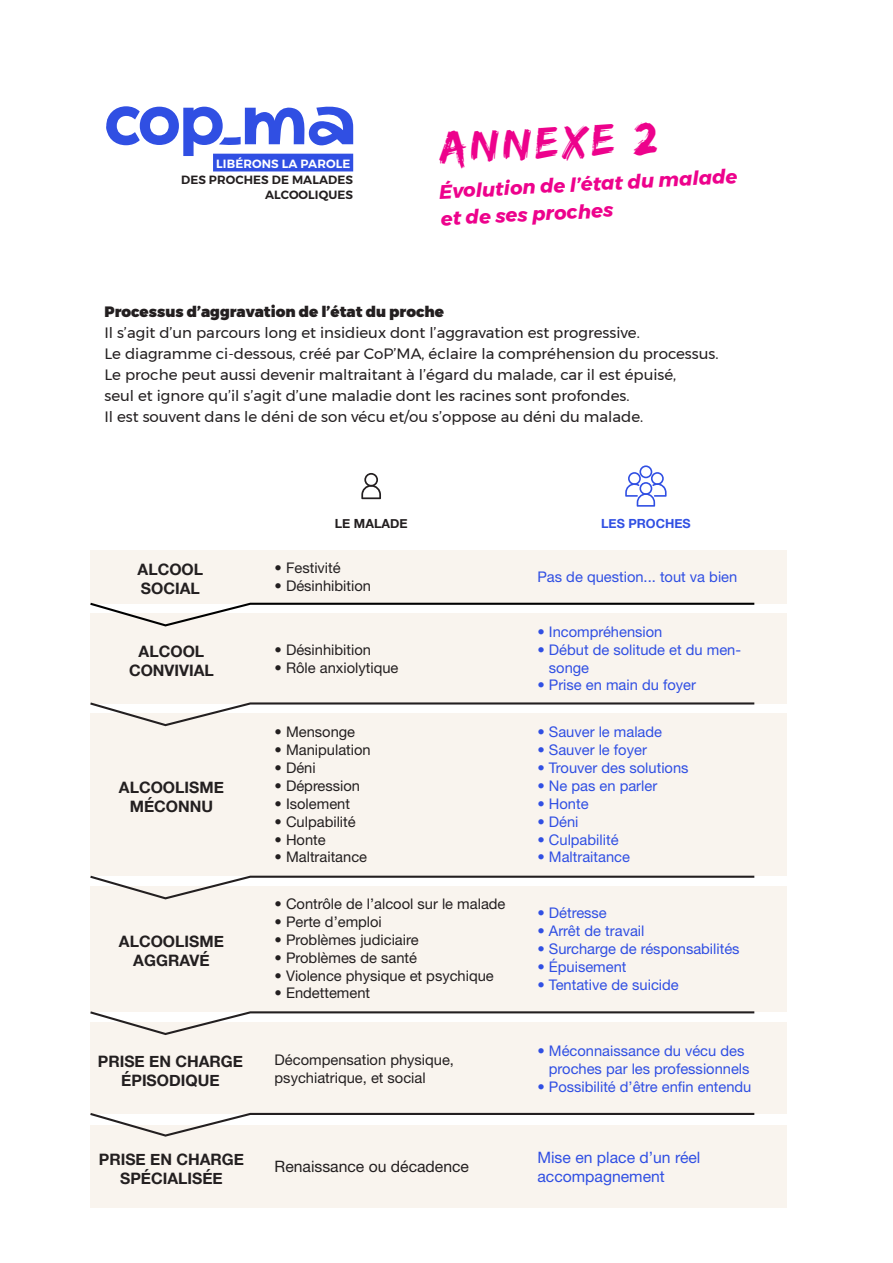
<style>
.page{position:relative;width:893px;height:1263px;background:#fff}
.page>*{position:absolute;margin:0;border:0;box-sizing:border-box;transform-origin:0 0}
.t1{font:46.05px "Edo SZ";color:#ed028c}
.t2{font:italic 700 19.5px/27px "Montserrat";color:#ed028c}
.t3{font:700 15.75px/18.9px "Helvetica Neue";color:#231f20;text-align:center}
.t4{font:15.75px/18.9px "Helvetica Neue LT Std";color:#304fe3}
.t5{font:15.75px "Helvetica Neue LT Std";color:#231f20}
.t6{font:15px/21px "Montserrat";color:#231f20}
.t7{font:900 15px "Montserrat";color:#231f20}
.t8{font:14.7px/17.9px "Helvetica Neue LT Std";color:#304fe3}
.t9{font:14.7px/17.9px "Helvetica Neue LT Std";color:#231f20}
.t10{font:700 12.6px "Helvetica Neue";color:#304fe3}
.t11{font:700 12.6px "Helvetica Neue";color:#231f20}
.t12{font:600 11.85px "Montserrat";letter-spacing:.01em;color:#231f20}
.t13{font:600 11.85px "Montserrat";letter-spacing:.01em;color:#fff}
</style>
<div class="page">
<div style="left:91px;top:550px;width:696px;height:54px;background:#f9f4ee"></div>
<div style="left:91px;top:613px;width:696px;height:91px;background:#f9f4ee"></div>
<div style="left:91px;top:713px;width:696px;height:163px;background:#f9f4ee"></div>
<div style="left:91px;top:886px;width:696px;height:125px;background:#f9f4ee"></div>
<div style="left:91px;top:1023px;width:696px;height:91px;background:#f9f4ee"></div>
<div style="left:91px;top:1125px;width:696px;height:83px;background:#f9f4ee"></div>
<svg style="left:90px;top:601px;width:665px;height:26px"></svg>
<svg style="left:90px;top:701px;width:665px;height:26px"></svg>
<svg style="left:90px;top:874px;width:665px;height:26px"></svg>
<svg style="left:90px;top:1010px;width:666px;height:26px"></svg>
<svg style="left:90px;top:1111px;width:665px;height:27px"></svg>
<svg style="left:625px;top:465px;width:42px;height:42px"></svg>
<svg style="left:361px;top:473px;width:20px;height:26px"></svg>
<svg style="left:106px;top:106px;width:247px;height:50px"></svg>
<div style="left:213px;top:154px;width:140px;height:17px;background:#304fe3"></div>
<p class="t13" style="left:216px;top:154px;width:136px">LIBÉRONS LA PAROLE</p>
<p class="t12" style="left:181px;top:171px;width:174px">DES PROCHES DE MALADES</p>
<p class="t12" style="left:265px;top:186px;width:90px">ALCOOLIQUES</p>
<p class="t1" style="left:439px;top:121px;width:218px;rotate:-3deg">ANNEXE 2</p>
<p class="t2" style="left:439px;top:178px;width:300px;rotate:-3deg">Évolution de l’état du malade et de ses proches</p>
<p class="t7" style="left:104px;top:299px;width:341px">Processus d’aggravation de l’état du proche</p>
<p class="t6" style="left:104px;top:322px;width:615px">Il s’agit d’un parcours long et insidieux dont l’aggravation est progressive.<br>Le diagramme ci-dessous, créé par CoP’MA, éclaire la compréhension du processus.<br>Le proche peut aussi devenir maltraitant à l’égard du malade, car il est épuisé,<br>seul et ignore qu’il s’agit d’une maladie dont les racines sont profondes.<br>Il est souvent dans le déni de son vécu et/ou s’oppose au déni du malade.</p>
<p class="t3" style="left:138px;top:560px;width:67px;text-align:left">ALCOOL<br>SOCIAL</p>
<p class="t3" style="left:129px;top:642px;width:86px">ALCOOL<br>CONVIVIAL</p>
<p class="t3" style="left:119px;top:778px;width:106px">ALCOOLISME<br>MÉCONNU</p>
<p class="t3" style="left:119px;top:932px;width:106px">ALCOOLISME<br>AGGRAVÉ</p>
<p class="t3" style="left:98px;top:1052px;width:147px">PRISE EN CHARGE<br>ÉPISODIQUE</p>
<p class="t3" style="left:99px;top:1150px;width:147px">PRISE EN CHARGE<br>SPÉCIALISÉE</p>
<p class="t11" style="left:335px;top:514px;width:74px">LE MALADE</p>
<p class="t10" style="left:601px;top:514px;width:91px">LES PROCHES</p>
<p class="t9" style="left:275px;top:559px;width:68px">• Festivité</p>
<p class="t9" style="left:275px;top:577px;width:98px">• Désinhibition</p>
<p class="t8" style="left:537px;top:568px;width:201px">Pas de question... tout va bien</p>
<p class="t9" style="left:275px;top:640px;width:98px">• Désinhibition</p>
<p class="t9" style="left:275px;top:658px;width:125px">• Rôle anxiolytique</p>
<p class="t9" style="left:275px;top:723px;width:82px">• Mensonge</p>
<p class="t9" style="left:275px;top:741px;width:98px">• Manipulation</p>
<p class="t9" style="left:275px;top:759px;width:43px">• Déni</p>
<p class="t9" style="left:275px;top:777px;width:87px">• Dépression</p>
<p class="t9" style="left:275px;top:794px;width:77px">• Isolement</p>
<p class="t9" style="left:275px;top:812px;width:83px">• Culpabilité</p>
<p class="t9" style="left:275px;top:830px;width:53px">• Honte</p>
<p class="t9" style="left:275px;top:848px;width:94px">• Maltraitance</p>
<p class="t9" style="left:275px;top:895px;width:232px">• Contrôle de l’alcool sur le malade</p>
<p class="t9" style="left:275px;top:913px;width:109px">• Perte d’emploi</p>
<p class="t9" style="left:275px;top:930px;width:146px">• Problèmes judiciaire</p>
<p class="t9" style="left:275px;top:948px;width:144px">• Problèmes de santé</p>
<p class="t9" style="left:275px;top:966px;width:221px">• Violence physique et psychique</p>
<p class="t9" style="left:275px;top:984px;width:97px">• Endettement</p>
<p class="t9" style="left:275px;top:1050px;width:181px">Décompensation physique, psychiatrique, et social</p>
<p class="t5" style="left:275px;top:1157px;width:196px">Renaissance ou décadence</p>
<p class="t8" style="left:537px;top:622px;width:126px">• Incompréhension</p>
<p class="t8" style="left:549px;top:640px;width:194px;text-indent:-11px">• Début de solitude et du men&shy;songe</p>
<p class="t8" style="left:537px;top:676px;width:160px">• Prise en main du foyer</p>
<p class="t8" style="left:537px;top:723px;width:126px">• Sauver le malade</p>
<p class="t8" style="left:537px;top:741px;width:111px">• Sauver le foyer</p>
<p class="t8" style="left:537px;top:759px;width:153px">• Trouver des solutions</p>
<p class="t8" style="left:537px;top:777px;width:121px">• Ne pas en parler</p>
<p class="t8" style="left:537px;top:794px;width:53px">• Honte</p>
<p class="t8" style="left:537px;top:812px;width:43px">• Déni</p>
<p class="t8" style="left:537px;top:830px;width:83px">• Culpabilité</p>
<p class="t8" style="left:537px;top:848px;width:94px">• Maltraitance</p>
<p class="t8" style="left:537px;top:904px;width:71px">• Détresse</p>
<p class="t8" style="left:537px;top:921px;width:108px">• Arrêt de travail</p>
<p class="t8" style="left:537px;top:939px;width:204px">• Surcharge de résponsabilités</p>
<p class="t8" style="left:537px;top:957px;width:91px">• Épuisement</p>
<p class="t8" style="left:537px;top:975px;width:143px">• Tentative de suicide</p>
<p class="t8" style="left:549px;top:1041px;width:202px;text-indent:-11px">• Méconnaissance du vécu des proches par les professionnels</p>
<p class="t8" style="left:537px;top:1077px;width:216px">• Possibilité d’être enfin entendu</p>
<p class="t4" style="left:537px;top:1147px;width:165px">Mise en place d’un réel accompagnement</p>
</div>
